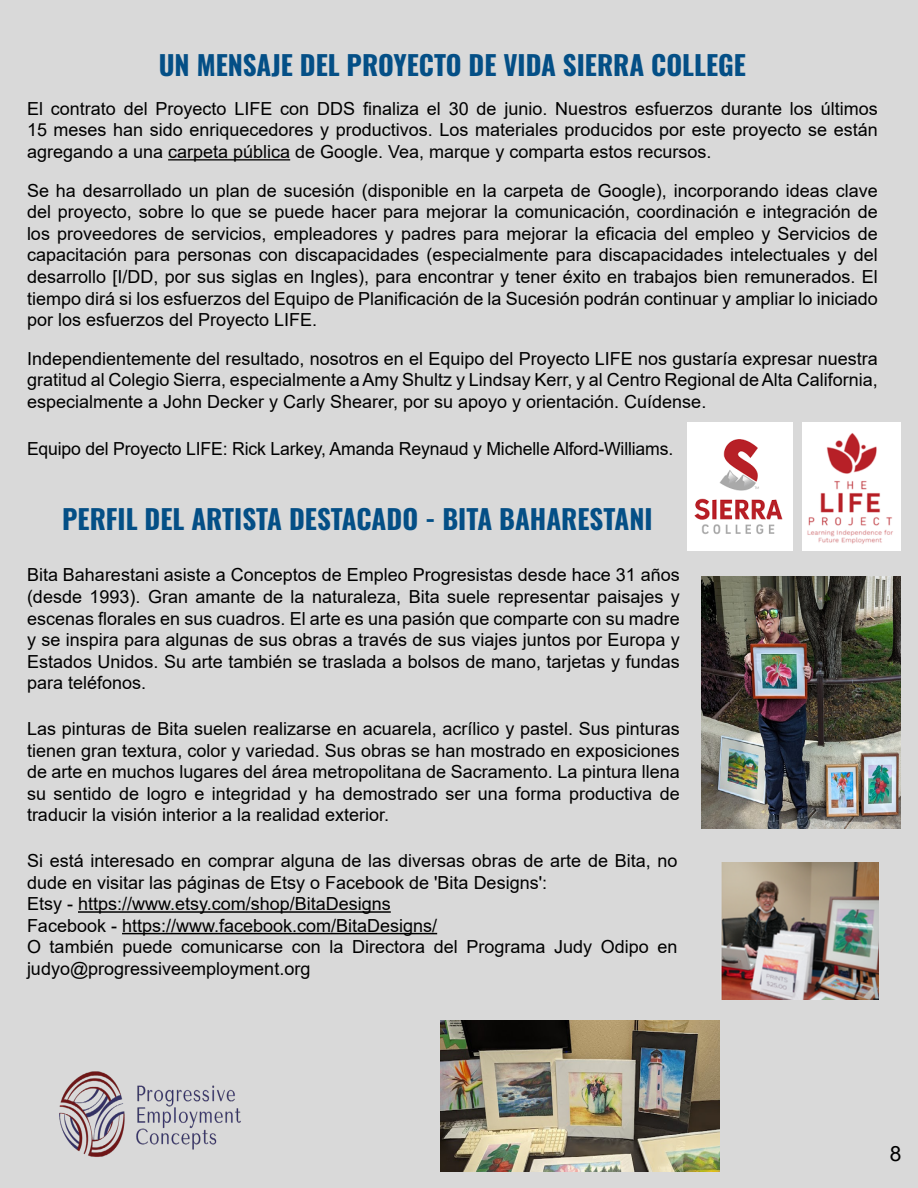
<style>
.page{position:relative;width:918px;height:1188px;background:#d9d9d9}
.page>*{position:absolute;margin:0;border:0;box-sizing:border-box;transform-origin:0 0}
.t1{font:700 27px "Oswald";color:#044f86}
.t2{font:21px "Arial";color:#000}
.t3{font:18px/21.6px "Arial";color:#000;text-align:justify}
</style>
<div class="page">
<img style="left:59px;top:1071px;width:182px;height:86px">
<img style="left:721px;top:862px;width:158px;height:137px">
<img style="left:701px;top:577px;width:199px;height:251px">
<img style="left:441px;top:1021px;width:279px;height:150px">
<img style="left:803px;top:423px;width:98px;height:128px">
<img style="left:688px;top:423px;width:104px;height:128px">
<hr style="left:168px;top:159px;width:122px;height:1px;background:#000">
<hr style="left:78px;top:911px;width:313px;height:2px;background:#000">
<hr style="left:122px;top:933px;width:315px;height:1px;background:#000">
<p class="t1" style="left:159px;top:41px;width:589px">UN MENSAJE DEL PROYECTO DE VIDA SIERRA COLLEGE</p>
<p class="t3" style="left:27px;top:97px;width:852px">El contrato del Proyecto LIFE con DDS finaliza el 30 de junio. Nuestros esfuerzos durante los últimos 15 meses han sido enriquecedores y productivos. Los materiales producidos por este proyecto se están agregando a una carpeta pública de Google. Vea, marque y comparta estos recursos.</p>
<p class="t3" style="left:27px;top:179px;width:852px">Se ha desarrollado un plan de sucesión (disponible en la carpeta de Google), incorporando ideas clave del proyecto, sobre lo que se puede hacer para mejorar la comunicación, coordinación e integración de los proveedores de servicios, empleadores y padres para mejorar la eficacia del empleo y Servicios de capacitación para personas con discapacidades (especialmente para discapacidades intelectuales y del desarrollo [I/DD, por sus siglas en Ingles), para encontrar y tener éxito en trabajos bien remunerados. El tiempo dirá si los esfuerzos del Equipo de Planificación de la Sucesión podrán continuar y ampliar lo iniciado por los esfuerzos del Proyecto LIFE.</p>
<p class="t3" style="left:27px;top:348px;width:852px">Independientemente del resultado, nosotros en el Equipo del Proyecto LIFE nos gustaría expresar nuestra gratitud al Colegio Sierra, especialmente a Amy Shultz y Lindsay Kerr, y al Centro Regional de Alta California, especialmente a John Decker y Carly Shearer, por su apoyo y orientación. Cuídense.</p>
<p class="t3" style="left:27px;top:438px;width:648px">Equipo del Proyecto LIFE: Rick Larkey, Amanda Reynaud y Michelle Alford-Williams.</p>
<p class="t1" style="left:62px;top:495px;width:592px">PERFIL DEL ARTISTA DESTACADO - BITA BAHARESTANI</p>
<p class="t3" style="left:27px;top:564px;width:654px">Bita Baharestani asiste a Conceptos de Empleo Progresistas desde hace 31 años (desde 1993). Gran amante de la naturaleza, Bita suele representar paisajes y escenas florales en sus cuadros. El arte es una pasión que comparte con su madre y se inspira para algunas de sus obras a través de sus viajes juntos por Europa y Estados Unidos. Su arte también se traslada a bolsos de mano, tarjetas y fundas para teléfonos.</p>
<p class="t3" style="left:27px;top:718px;width:654px">Las pinturas de Bita suelen realizarse en acuarela, acrílico y pastel. Sus pinturas tienen gran textura, color y variedad. Sus obras se han mostrado en exposiciones de arte en muchos lugares del área metropolitana de Sacramento. La pintura llena su sentido de logro e integridad y ha demostrado ser una forma productiva de traducir la visión interior a la realidad exterior.</p>
<p class="t3" style="left:27px;top:850px;width:652px">Si está interesado en comprar alguna de las diversas obras de arte de Bita, no dude en visitar las páginas de Etsy o Facebook de 'Bita Designs':</p>
<p class="t3" style="left:27px;top:893px;width:365px">Etsy - https://www.etsy.com/shop/BitaDesigns</p>
<p class="t3" style="left:27px;top:915px;width:412px">Facebook - https://www.facebook.com/BitaDesigns/</p>
<p class="t3" style="left:27px;top:936px;width:652px">O también puede comunicarse con la Directora del Programa Judy Odipo en judyo@progressiveemployment.org</p>
<p class="t2" style="left:890px;top:1139px;width:13px">8</p>
</div>
